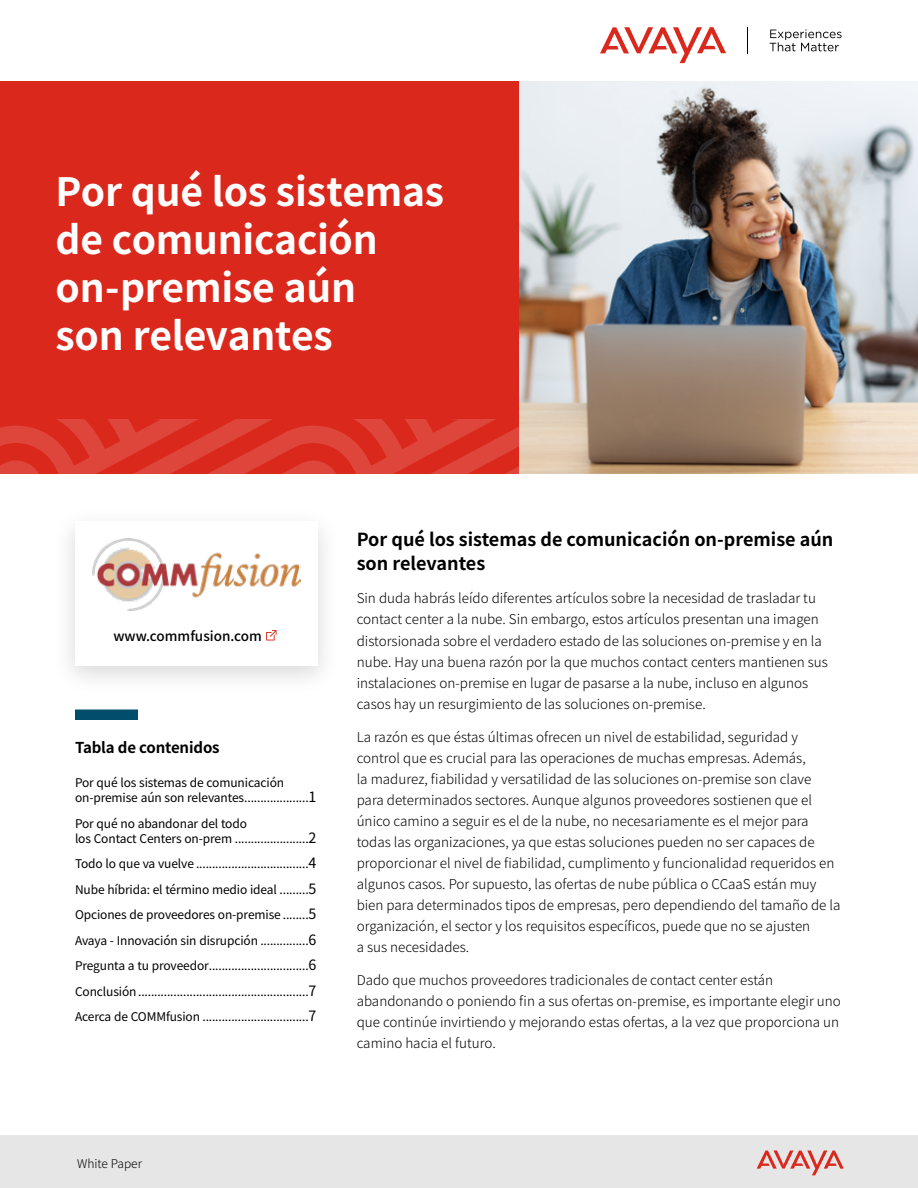
<style>
.page{position:relative;width:918px;height:1188px;background:#fff}
.page>*{position:absolute;margin:0;border:0;box-sizing:border-box;transform-origin:0 0}
.t1{font:700 39px/48px "Noto Sans JP";letter-spacing:-.005em;color:#fff}
.t2{font:700 18px/24px "Noto Sans JP";color:#000}
.t3{font:700 15px "Noto Sans JP";letter-spacing:-.01em;color:#000}
.t4{font:300 13.5px/21px "Noto Sans JP";color:#000}
.t5{font:500 13.5px "Noto Sans JP";color:#000}
.t6{font:12px/25.5px "Noto Sans JP";letter-spacing:-.01em;color:#000}
.t7{font:300 12px "Noto Sans JP";color:#000}
.s1{font-size:14.25px}
</style>
<div class="page">
<div style="left:0;top:81px;width:522px;height:392px;background:#da291c"></div>
<svg style="left:0;top:419px;width:918px;height:55px"></svg>
<svg style="left:600px;top:27px;width:126px;height:36px"></svg>
<svg style="left:770px;top:29px;width:72px;height:22px"></svg>
<svg style="left:747px;top:27px;width:1px;height:26px"></svg>
<div style="left:75px;top:710px;width:63px;height:10px;background:#004e6c"></div>
<div style="left:53px;top:506px;width:287px;height:190px;background:#000;opacity:.15"></div>
<div style="left:75px;top:522px;width:243px;height:144px;background:#fff"></div>
<svg style="left:266px;top:630px;width:11px;height:11px"></svg>
<img style="left:93px;top:538px;width:207px;height:72px">
<img style="left:520px;top:81px;width:398px;height:392px">
<div style="left:0;top:1136px;width:918px;height:52px;background:#e6e6e6"></div>
<svg style="left:757px;top:1150px;width:87px;height:25px"></svg>
<h1 class="t1" style="left:56px;top:168px;width:390px">Por qué los sistemas de comunicación on-premise aún<br>son relevantes</h1>
<p class="t5" style="left:113px;top:629px;width:150px">www.commfusion.com</p>
<p class="t3" style="left:75px;top:739px;width:146px">Tabla de contenidos</p>
<p class="t6" style="left:75px;top:776px;width:243px;line-height:15px">Por qué los sistemas de comunicación on-premise aún son relevantes....................<span class="s1">1</span></p>
<p class="t6" style="left:75px;top:816px;width:243px;line-height:15px">Por qué no abandonar del todo<br>los Contact Centers on-prem .......................<span class="s1">2</span></p>
<p class="t6" style="left:75px;top:852px;width:243px;text-align:justify">Todo lo que va vuelve ...................................<span class="s1">4<br></span>Nube híbrida: el término medio ideal .........<span class="s1">5<br></span>Opciones de proveedores on-premise ........<span class="s1">5<br></span>Avaya - Innovación sin disrupción ...............<span class="s1">6<br></span>Pregunta a tu proveedor...............................<span class="s1">6<br></span>Conclusión.....................................................<span class="s1">7<br></span>Acerca de COMMfusion .................................<span class="s1">7</span></p>
<h2 class="t2" style="left:357px;top:528px;width:478px">Por qué los sistemas de comunicación on-premise aún son relevantes</h2>
<p class="t4" style="left:357px;top:588px;width:473px">Sin duda habrás leído diferentes artículos sobre la necesidad de trasladar tu contact center a la nube. Sin embargo, estos artículos presentan una imagen distorsionada sobre el verdadero estado de las soluciones on-premise y en la nube. Hay una buena razón por la que muchos contact centers mantienen sus instalaciones on-premise en lugar de pasarse a la nube, incluso en algunos casos hay un resurgimiento de las soluciones on-premise.</p>
<p class="t4" style="left:357px;top:726px;width:485px">La razón es que éstas últimas ofrecen un nivel de estabilidad, seguridad y control que es crucial para las operaciones de muchas empresas. Además,<br>la madurez, fiabilidad y versatilidad de las soluciones on-premise son clave para determinados sectores. Aunque algunos proveedores sostienen que el único camino a seguir es el de la nube, no necesariamente es el mejor para todas las organizaciones, ya que estas soluciones pueden no ser capaces de proporcionar el nivel de fiabilidad, cumplimento y funcionalidad requeridos en algunos casos. Por supuesto, las ofertas de nube pública o CCaaS están muy bien para determinados tipos de empresas, pero dependiendo del tamaño de la organización, el sector y los requisitos específicos, puede que no se ajusten<br>a sus necesidades.</p>
<p class="t4" style="left:357px;top:969px;width:486px">Dado que muchos proveedores tradicionales de contact center están abandonando o poniendo fin a sus ofertas on-premise, es importante elegir uno que continúe invirtiendo y mejorando estas ofertas, a la vez que proporciona un camino hacia el futuro.</p>
<p class="t7" style="left:77px;top:1157px;width:66px">White Paper</p>
</div>
